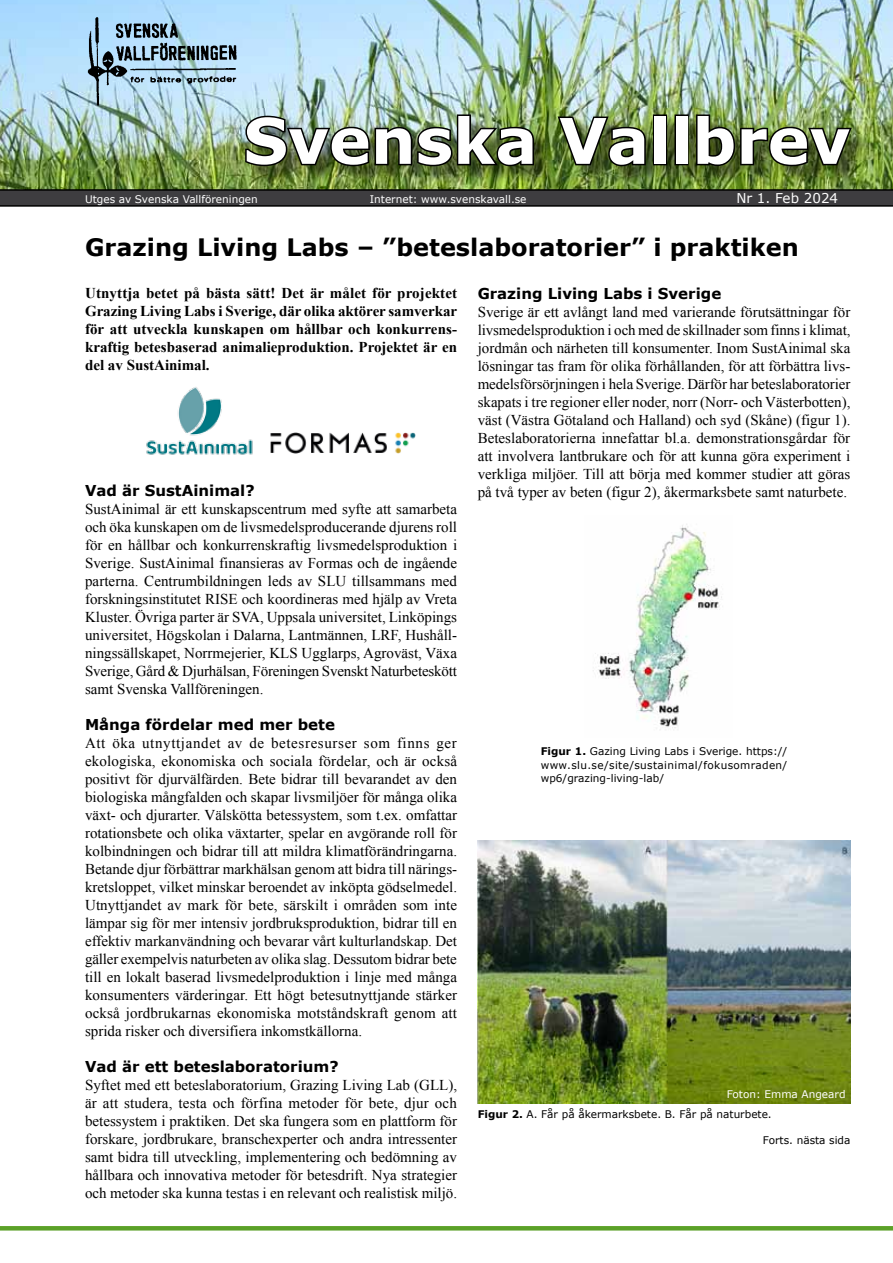
<style>
.page{position:relative;width:893px;height:1263px;background:#fff}
.page>*{position:absolute;margin:0;border:0;box-sizing:border-box;transform-origin:0 0}
.t1{font:700 63px "Verdana";color:#fff}
.t2{font:700 24px "Verdana";color:#000}
.t3{font:15px/18px "Times New Roman";color:#000;text-align:justify}
.t4{font:700 15px/18px "Times New Roman";color:#000;text-align:justify}
.t5{font:700 15px "Verdana";color:#000}
.t6{font:13.5px "Verdana";color:#fff}
.t7{font:10.5px/13.5px "Verdana";color:#000;text-align:justify}
.t8{font:10.5px "Verdana";color:#fff}
.s1{font-weight:700}
</style>
<div class="page">
<img style="left:0;top:0;width:893px;height:189px">
<img style="left:85px;top:16px;width:153px;height:91px">
<svg style="left:0;top:189px;width:893px;height:18px;background:#373738"></svg>
<div style="left:248px;top:116px;width:621px;height:69px;background:#000;opacity:.5"></div>
<img style="left:244px;top:113px;width:292px;height:55px">
<img style="left:555px;top:114px;width:92px;height:54px">
<div style="left:653px;top:114px;width:14px;height:51px;border:3px solid #000"></div>
<div style="left:674px;top:114px;width:15px;height:51px;border:3px solid #000"></div>
<img style="left:694px;top:113px;width:160px;height:55px">
<hr style="left:0;top:1226px;width:893px;height:4px;background:#5ba128">
<img style="left:146px;top:387px;width:107px;height:68px">
<img style="left:270px;top:432px;width:146px;height:21px">
<img style="left:593px;top:524px;width:129px;height:206px">
<img style="left:478px;top:841px;width:372px;height:262px">
<h1 class="t1" style="left:243px;top:96px;width:609px">Svenska Vallbrev</h1>
<p class="t8" style="left:85px;top:192px;width:174px">Utges av Svenska Vallföreningen</p>
<p class="t8" style="left:370px;top:192px;width:158px">Internet: www.svenskavall.se</p>
<p class="t6" style="left:736px;top:188px;width:103px">Nr 1. Feb 2024</p>
<h2 class="t2" style="left:85px;top:231px;width:715px">Grazing Living Labs – ”beteslaboratorier” i praktiken</h2>
<p class="t4" style="left:85px;top:284px;width:374px">Utnyttja betet på bästa sätt! Det är målet för projektet Grazing Living Labs i Sverige, där olika aktörer samverkar för att utveckla kunskapen om hållbar och konkurrens&shy;kraftig betesbaserad animalieproduktion. Projektet är en del av SustAinimal.</p>
<p class="t5" style="left:85px;top:480px;width:171px">Vad är SustAinimal?</p>
<p class="t3" style="left:85px;top:500px;width:374px">SustAinimal är ett kunskapscentrum med syfte att samarbeta och öka kunskapen om de livsmedelsproducerande djurens roll för en hållbar och konkurrenskraftig livsmedelsproduktion i Sverige. SustAinimal finansieras av Formas och de ingående parterna. Centrumbildningen leds av SLU tillsammans med forskningsinstitutet RISE och koordineras med hjälp av Vreta Kluster. Övriga parter är SVA, Uppsala universitet, Linköpings universitet, Högskolan i Dalarna, Lantmännen, LRF, Hushåll&shy;ningssällskapet, Norrmejerier, KLS Ugglarps, Agroväst, Växa Sverige, Gård &amp; Djurhälsan, Föreningen Svenskt Naturbeteskött samt Svenska Vallföreningen.</p>
<p class="t5" style="left:85px;top:714px;width:251px">Många fördelar med mer bete</p>
<p class="t3" style="left:85px;top:734px;width:374px">Att öka utnyttjandet av de betesresurser som finns ger ekologiska, ekonomiska och sociala fördelar, och är också positivt för djurvälfärden. Bete bidrar till bevarandet av den biologiska mångfalden och skapar livsmiljöer för många olika växt- och djurarter. Välskötta betessystem, som t.ex. omfattar rotationsbete och olika växtarter, spelar en avgörande roll för kolbindningen och bidrar till att mildra klimatförändringarna.<br>Betande djur förbättrar markhälsan genom att bidra till närings&shy;kretsloppet, vilket minskar beroendet av inköpta gödselmedel.<br>Utnyttjandet av mark för bete, särskilt i områden som inte lämpar sig för mer intensiv jordbruksproduktion, bidrar till en effektiv markanvändning och bevarar vårt kulturlandskap. Det gäller exempelvis naturbeten av olika slag. Dessutom bidrar bete till en lokalt baserad livsmedelproduktion i linje med många konsumenters värderingar. Ett högt betesutnyttjande stärker också jordbrukarnas ekonomiska motståndskraft genom att sprida risker och diversifiera inkomstkällorna.</p>
<p class="t5" style="left:85px;top:1056px;width:255px">Vad är ett beteslaboratorium?</p>
<p class="t3" style="left:85px;top:1076px;width:374px">Syftet med ett beteslaboratorium, Grazing Living Lab (GLL), är att studera, testa och förfina metoder för bete, djur och betessystem i praktiken. Det ska fungera som en plattform för forskare, jordbrukare, branschexperter och andra intressenter samt bidra till utveckling, implementering och bedömning av hållbara och innovativa metoder för betesdrift. Nya strategier och metoder ska kunna testas i en relevant och realistisk miljö.</p>
<p class="t5" style="left:478px;top:283px;width:245px">Grazing Living Labs i Sverige</p>
<p class="t3" style="left:478px;top:303px;width:374px">Sverige är ett avlångt land med varierande förutsättningar för livsmedelsproduktion i och med de skillnader som finns i klimat, jordmån och närheten till konsumenter. Inom SustAinimal ska lösningar tas fram för olika förhållanden, för att förbättra livs&shy;medelsförsörjningen i hela Sverige. Därför har beteslaboratorier skapats i tre regioner eller noder, norr (Norr- och Västerbotten), väst (Västra Götaland och Halland) och syd (Skåne) (figur 1).<br>Beteslaboratorierna innefattar bl.a. demonstrationsgårdar för att involvera lantbrukare och för att kunna göra experiment i verkliga miljöer. Till att börja med kommer studier att göras på två typer av beten (figur 2), åkermarksbete samt naturbete.</p>
<p class="t7" style="left:541px;top:745px;width:248px"><span class="s1">Figur 1.</span> Gazing Living Labs i Sverige. https:// www.slu.se/site/sustainimal/fokusomraden/ wp6/grazing-living-lab/</p>
<p class="t8" style="left:727px;top:1087px;width:120px">Foton: Emma Angeard</p>
<p class="t7" style="left:478px;top:1107px;width:296px"><span class="s1">Figur 2.</span> A. Får på åkermarksbete. B. Får på naturbete.</p>
<p class="t7" style="left:763px;top:1133px;width:89px">Forts. nästa sida</p>
</div>
